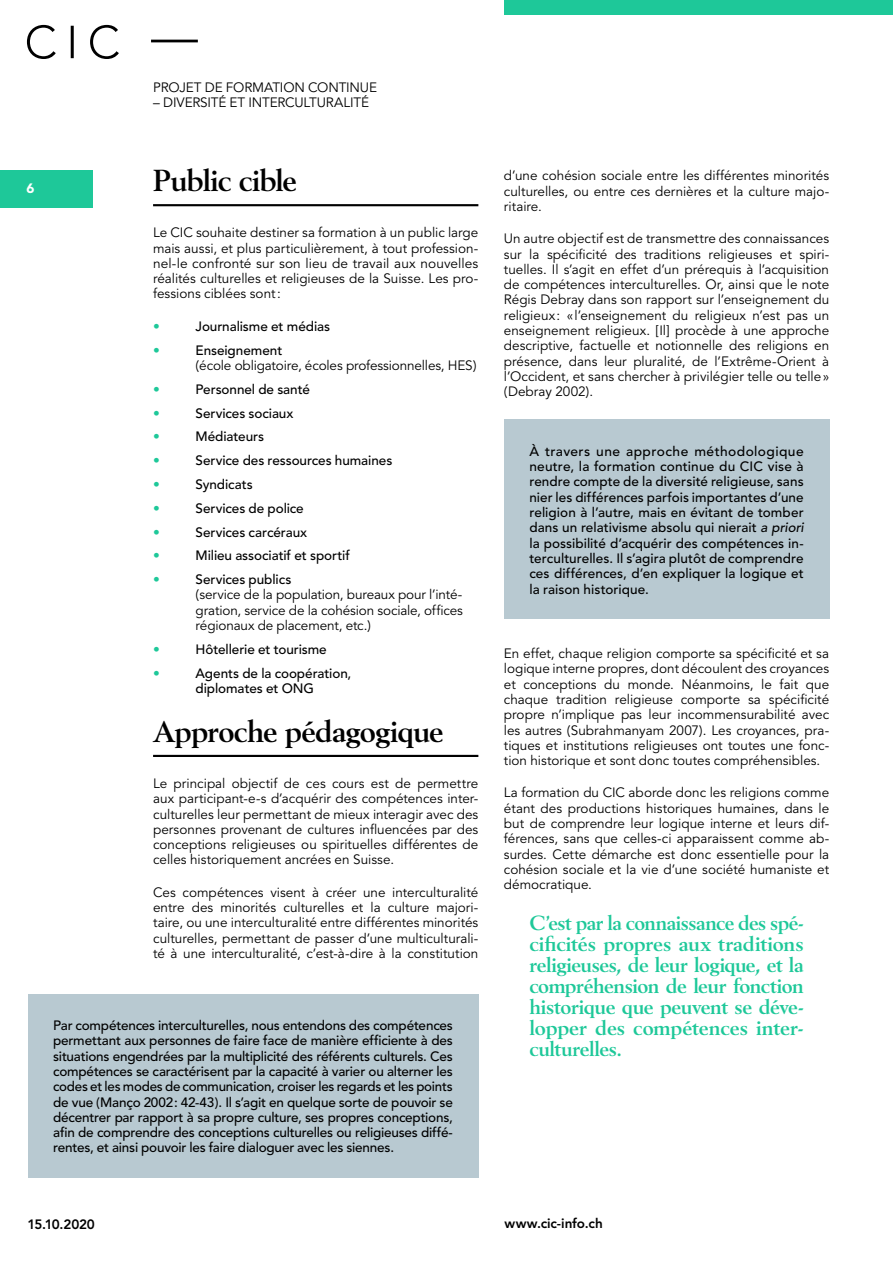
<style>
.page{position:relative;width:893px;height:1263px;background:#fff}
.page>*{position:absolute;margin:0;border:0;box-sizing:border-box;transform-origin:0 0}
.t1{font:700 30px "Berling";letter-spacing:-.03em;color:#000}
.t2{font:700 20.1px/21px "Berling";letter-spacing:-.015em;color:#1ec899;text-align:justify}
.t3{font:13.5px/15.3px "Avenir";letter-spacing:-.005em;color:#000;text-align:justify}
.t4{font:500 13.5px/15.3px "Avenir";letter-spacing:-.005em;color:#000;text-align:justify}
.t5{font:800 13.5px "Avenir";letter-spacing:-.01em;color:#000}
.t6{font:500 13.5px "Avenir";color:#1ec899}
.t7{font:900 13.5px "Avenir";color:#fff}
.s1{font-style:italic}
</style>
<div class="page">
<div style="left:0;top:170px;width:92px;height:37px;background:#1ec899"></div>
<div style="left:504px;top:0;width:389px;height:14px;background:#1ec899"></div>
<svg style="left:27px;top:25px;width:92px;height:34px"></svg>
<hr style="left:151px;top:40px;width:47px;height:2px;background:#000">
<hr style="left:153px;top:204px;width:325px;height:2px;background:#000">
<hr style="left:153px;top:755px;width:325px;height:2px;background:#000">
<div style="left:28px;top:994px;width:450px;height:184px;background:#b8c9d1"></div>
<div style="left:504px;top:420px;width:325px;height:199px;background:#b8c9d1"></div>
<p class="t3" style="left:153px;top:80px;width:225px">PROJET DE FORMATION CONTINUE</p>
<p class="t3" style="left:153px;top:95px;width:217px">– DIVERSITÉ ET INTERCULTURALITÉ</p>
<p class="t7" style="left:26px;top:180px;width:9px">6</p>
<h1 class="t1" style="left:153px;top:163px;width:145px">Public cible</h1>
<p class="t3" style="left:153px;top:225px;width:327px">Le CIC souhaite destiner sa formation à un public large mais aussi, et plus particulièrement, à tout profession&shy;nel-le confronté sur son lieu de travail aux nouvelles réalités culturelles et religieuses de la Suisse. Les pro&shy;fessions ciblées sont:</p>
<p class="t6" style="left:153px;top:318px;width:8px">•</p>
<p class="t4" style="left:196px;top:319px;width:136px">Journalisme et médias</p>
<p class="t6" style="left:153px;top:342px;width:8px">•</p>
<p class="t4" style="left:196px;top:343px;width:88px">Enseignement</p>
<p class="t3" style="left:196px;top:358px;width:282px">(école obligatoire, écoles professionnelles, HES)</p>
<p class="t6" style="left:153px;top:381px;width:8px">•</p>
<p class="t4" style="left:196px;top:382px;width:116px">Personnel de santé</p>
<p class="t6" style="left:153px;top:405px;width:8px">•</p>
<p class="t4" style="left:196px;top:405px;width:99px">Services sociaux</p>
<p class="t6" style="left:153px;top:429px;width:8px">•</p>
<p class="t4" style="left:196px;top:429px;width:70px">Médiateurs</p>
<p class="t6" style="left:153px;top:453px;width:8px">•</p>
<p class="t4" style="left:196px;top:453px;width:198px">Service des ressources humaines</p>
<p class="t6" style="left:153px;top:476px;width:8px">•</p>
<p class="t4" style="left:196px;top:477px;width:59px">Syndicats</p>
<p class="t6" style="left:153px;top:500px;width:8px">•</p>
<p class="t4" style="left:196px;top:501px;width:110px">Services de police</p>
<p class="t6" style="left:153px;top:524px;width:8px">•</p>
<p class="t4" style="left:196px;top:524px;width:113px">Services carcéraux</p>
<p class="t6" style="left:153px;top:548px;width:8px">•</p>
<p class="t4" style="left:196px;top:548px;width:156px">Milieu associatif et sportif</p>
<p class="t6" style="left:153px;top:572px;width:8px">•</p>
<p class="t4" style="left:196px;top:572px;width:97px">Services publics</p>
<p class="t3" style="left:196px;top:587px;width:269px">(service de la population, bureaux pour l’inté&shy;gration, service de la cohésion sociale, offices régionaux de placement, etc.)</p>
<p class="t6" style="left:153px;top:641px;width:8px">•</p>
<p class="t4" style="left:196px;top:642px;width:133px">Hôtellerie et tourisme</p>
<p class="t6" style="left:153px;top:665px;width:8px">•</p>
<p class="t4" style="left:196px;top:666px;width:157px">Agents de la coopération, diplomates et ONG</p>
<h1 class="t1" style="left:153px;top:714px;width:292px">Approche pédagogique</h1>
<p class="t3" style="left:153px;top:776px;width:327px">Le principal objectif de ces cours est de permettre aux participant-e-s d’acquérir des compétences inter&shy;culturelles leur permettant de mieux interagir avec des personnes provenant de cultures influencées par des conceptions religieuses ou spirituelles différentes de celles historiquement ancrées en Suisse.</p>
<p class="t3" style="left:153px;top:885px;width:327px">Ces compétences visent à créer une interculturalité entre des minorités culturelles et la culture majori&shy;taire, ou une interculturalité entre différentes minorités culturelles, permettant de passer d’une multiculturali&shy;té à une interculturalité, c’est-à-dire à la constitution</p>
<p class="t4" style="left:53px;top:1018px;width:401px">Par compétences interculturelles, nous entendons des compétences permettant aux personnes de faire face de manière efficiente à des situations engendrées par la multiplicité des référents culturels. Ces compétences se caractérisent par la capacité à varier ou alterner les codes et les modes de communication, croiser les regards et les points de vue (Manço 2002: 42-43). Il s’agit en quelque sorte de pouvoir se décentrer par rapport à sa propre culture, ses propres conceptions, afin de comprendre des conceptions culturelles ou religieuses diffé&shy;rentes, et ainsi pouvoir les faire dialoguer avec les siennes.</p>
<p class="t3" style="left:504px;top:168px;width:327px">d’une cohésion sociale entre les différentes minorités culturelles, ou entre ces dernières et la culture majo&shy;ritaire.</p>
<p class="t3" style="left:504px;top:231px;width:327px">Un autre objectif est de transmettre des connaissances sur la spécificité des traditions religieuses et spiri&shy;tuelles. Il s’agit en effet d’un prérequis à l’acquisition de compétences interculturelles. Or, ainsi que le note Régis Debray dans son rapport sur l’enseignement du religieux: «l’enseignement du religieux n’est pas un enseignement religieux. [Il] procède à une approche descriptive, factuelle et notionnelle des religions en présence, dans leur pluralité, de l’Extrême-Orient à l’Occident, et sans chercher à privilégier telle ou telle» (Debray 2002).</p>
<p class="t4" style="left:529px;top:444px;width:276px">À travers une approche méthodologique neutre, la formation continue du CIC vise à rendre compte de la diversité religieuse, sans nier les différences parfois importantes d’une religion à l’autre, mais en évitant de tomber dans un relativisme absolu qui nierait <span class="s1">a priori </span>la possibilité d’acquérir des compétences in&shy;terculturelles. Il s’agira plutôt de comprendre ces différences, d’en expliquer la logique et la raison historique.</p>
<p class="t3" style="left:504px;top:646px;width:327px">En effet, chaque religion comporte sa spécificité et sa logique interne propres, dont découlent des croyances et conceptions du monde. Néanmoins, le fait que chaque tradition religieuse comporte sa spécificité propre n’implique pas leur incommensurabilité avec les autres (Subrahmanyam 2007). Les croyances, pra&shy;tiques et institutions religieuses ont toutes une fonc&shy;tion historique et sont donc toutes compréhensibles.</p>
<p class="t3" style="left:504px;top:785px;width:327px">La formation du CIC aborde donc les religions comme étant des productions historiques humaines, dans le but de comprendre leur logique interne et leurs dif&shy;férences, sans que celles-ci apparaissent comme ab&shy;surdes. Cette démarche est donc essentielle pour la cohésion sociale et la vie d’une société humaniste et démocratique.</p>
<h2 class="t2" style="left:529px;top:913px;width:276px">C’est par la connaissance des spé&shy;cificités propres aux traditions religieuses, de leur logique, et la compréhension de leur fonction historique que peuvent se déve&shy;lopper des compétences inter&shy;culturelles.</h2>
<p class="t5" style="left:28px;top:1216px;width:69px">15.10.2020</p>
<p class="t5" style="left:504px;top:1216px;width:100px">www.cic-info.ch</p>
</div>
